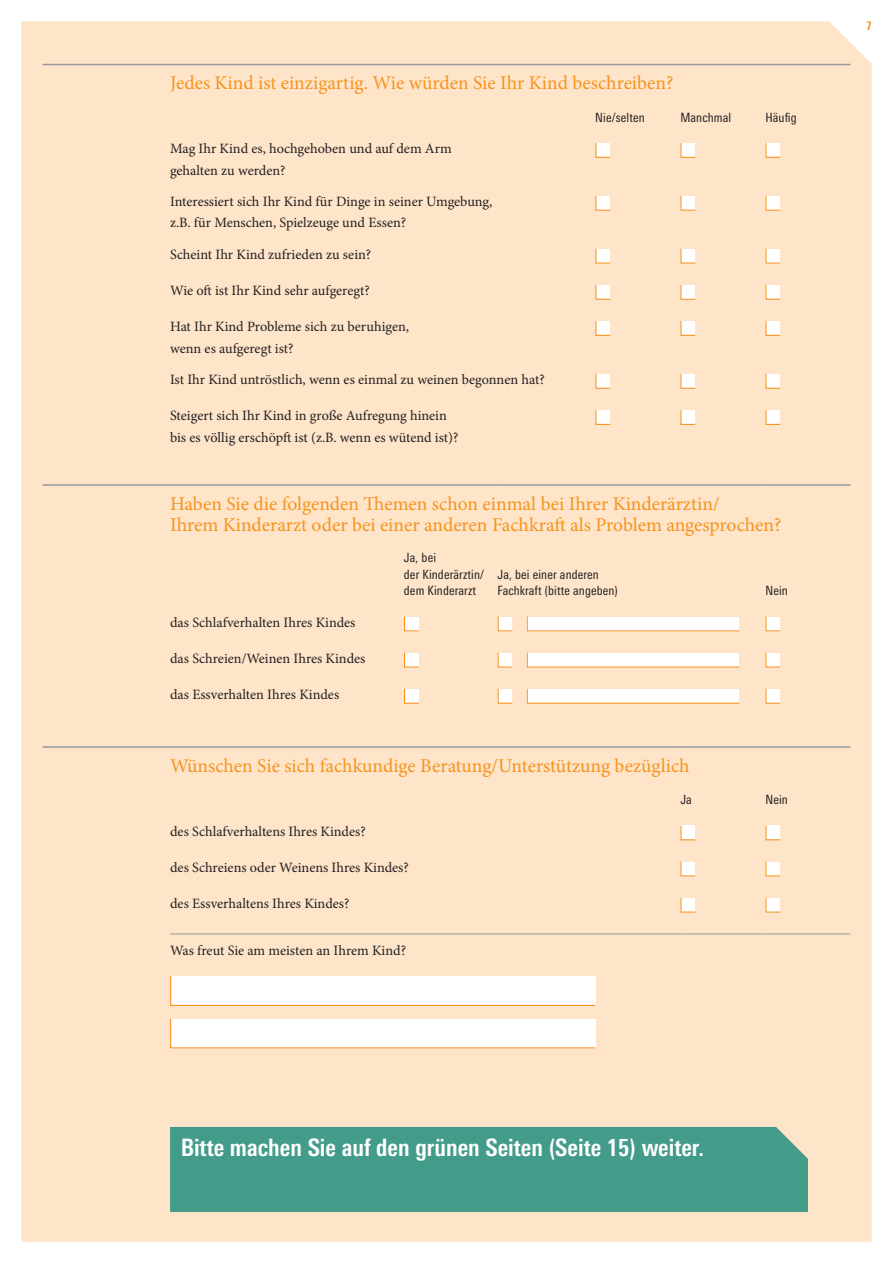
<style>
.page{position:relative;width:893px;height:1263px;background:#fff}
.page>*{position:absolute;margin:0;border:0;box-sizing:border-box;transform-origin:0 0}
.t1{font:700 condensed 24px "LT Univers";color:#fff}
.t2{font:19.5px/21.3px "Minion Pro";color:#f7931d}
.t3{font:14.25px/21.3px "Minion Pro";color:#231f20}
.t4{font:condensed 12.75px/16.5px "LT Univers";letter-spacing:.01em;color:#231f20}
.t5{font:700 condensed 12px "LT Univers";color:#f7931d}
</style>
<div class="page">
<div style="left:21px;top:21px;width:851px;height:1221px;background:#fee5ca"></div>
<hr style="left:43px;top:64px;width:127px;height:1px;background:#97999c">
<hr style="left:170px;top:64px;width:425px;height:1px;background:#97999c">
<hr style="left:595px;top:64px;width:85px;height:1px;background:#97999c">
<hr style="left:680px;top:64px;width:85px;height:1px;background:#97999c">
<hr style="left:765px;top:64px;width:85px;height:1px;background:#97999c">
<svg style="left:595px;top:142px;width:16px;height:16px"></svg>
<svg style="left:680px;top:142px;width:16px;height:16px"></svg>
<svg style="left:765px;top:142px;width:16px;height:16px"></svg>
<svg style="left:595px;top:195px;width:16px;height:16px"></svg>
<svg style="left:680px;top:195px;width:16px;height:16px"></svg>
<svg style="left:765px;top:195px;width:16px;height:16px"></svg>
<svg style="left:595px;top:248px;width:16px;height:16px"></svg>
<svg style="left:680px;top:248px;width:16px;height:16px"></svg>
<svg style="left:765px;top:248px;width:16px;height:16px"></svg>
<svg style="left:595px;top:284px;width:16px;height:16px"></svg>
<svg style="left:680px;top:284px;width:16px;height:16px"></svg>
<svg style="left:765px;top:284px;width:16px;height:16px"></svg>
<svg style="left:595px;top:320px;width:16px;height:16px"></svg>
<svg style="left:680px;top:320px;width:16px;height:16px"></svg>
<svg style="left:765px;top:320px;width:16px;height:16px"></svg>
<svg style="left:595px;top:373px;width:16px;height:16px"></svg>
<svg style="left:680px;top:373px;width:16px;height:16px"></svg>
<svg style="left:765px;top:373px;width:16px;height:16px"></svg>
<svg style="left:595px;top:409px;width:16px;height:16px"></svg>
<svg style="left:680px;top:409px;width:16px;height:16px"></svg>
<svg style="left:765px;top:409px;width:16px;height:16px"></svg>
<hr style="left:43px;top:484px;width:127px;height:2px;background:#97999c">
<hr style="left:170px;top:484px;width:234px;height:2px;background:#97999c">
<hr style="left:404px;top:484px;width:93px;height:2px;background:#97999c">
<hr style="left:497px;top:484px;width:268px;height:2px;background:#97999c">
<hr style="left:765px;top:484px;width:85px;height:2px;background:#97999c">
<svg style="left:403px;top:615px;width:17px;height:17px"></svg>
<svg style="left:497px;top:615px;width:16px;height:17px"></svg>
<svg style="left:526px;top:615px;width:214px;height:17px"></svg>
<svg style="left:765px;top:615px;width:16px;height:17px"></svg>
<svg style="left:403px;top:652px;width:17px;height:16px"></svg>
<svg style="left:497px;top:652px;width:16px;height:16px"></svg>
<svg style="left:526px;top:652px;width:214px;height:16px"></svg>
<svg style="left:765px;top:652px;width:16px;height:16px"></svg>
<svg style="left:403px;top:688px;width:17px;height:16px"></svg>
<svg style="left:497px;top:688px;width:16px;height:16px"></svg>
<svg style="left:526px;top:688px;width:214px;height:16px"></svg>
<svg style="left:765px;top:688px;width:16px;height:16px"></svg>
<hr style="left:170px;top:933px;width:510px;height:1px;background:#97999c">
<hr style="left:680px;top:933px;width:85px;height:1px;background:#97999c">
<hr style="left:765px;top:933px;width:85px;height:1px;background:#97999c">
<hr style="left:43px;top:746px;width:127px;height:2px;background:#97999c">
<hr style="left:170px;top:746px;width:510px;height:2px;background:#97999c">
<hr style="left:680px;top:746px;width:85px;height:2px;background:#97999c">
<hr style="left:765px;top:746px;width:85px;height:2px;background:#97999c">
<svg style="left:680px;top:824px;width:16px;height:17px"></svg>
<svg style="left:765px;top:824px;width:16px;height:17px"></svg>
<svg style="left:680px;top:860px;width:16px;height:17px"></svg>
<svg style="left:765px;top:860px;width:16px;height:17px"></svg>
<svg style="left:680px;top:897px;width:16px;height:16px"></svg>
<svg style="left:765px;top:897px;width:16px;height:16px"></svg>
<svg style="left:170px;top:975px;width:426px;height:31px"></svg>
<svg style="left:170px;top:1017px;width:426px;height:32px"></svg>
<div style="left:170px;top:1127px;width:638px;height:85px;background:#439b8a"></div>
<h2 class="t2" style="left:170px;top:73px;width:505px">Jedes Kind ist einzigartig. Wie würden Sie Ihr Kind beschreiben?</h2>
<p class="t4" style="left:595px;top:109px;width:51px">Nie/selten</p>
<p class="t4" style="left:680px;top:109px;width:52px">Manchmal</p>
<p class="t4" style="left:765px;top:109px;width:33px">Häufig</p>
<p class="t3" style="left:170px;top:138px;width:283px">Mag Ihr Kind es, hochgehoben und auf dem Arm gehalten zu werden?</p>
<p class="t3" style="left:170px;top:191px;width:324px">Interessiert sich Ihr Kind für Dinge in seiner Umgebung, z.B. für Menschen, Spielzeuge und Essen?</p>
<p class="t3" style="left:170px;top:244px;width:203px">Scheint Ihr Kind zufrieden zu sein?</p>
<p class="t3" style="left:170px;top:280px;width:201px">Wie oft ist Ihr Kind sehr aufgeregt?</p>
<p class="t3" style="left:170px;top:316px;width:241px">Hat Ihr Kind Probleme sich zu beruhigen, wenn es aufgeregt ist?</p>
<p class="t3" style="left:170px;top:369px;width:376px">Ist Ihr Kind untröstlich, wenn es einmal zu weinen begonnen hat?</p>
<p class="t3" style="left:170px;top:405px;width:290px">Steigert sich Ihr Kind in große Aufregung hinein bis es völlig erschöpft ist (z.B. wenn es wütend ist)?</p>
<h2 class="t2" style="left:170px;top:493px;width:613px">Haben Sie die folgenden Themen schon einmal bei Ihrer Kinderärztin/<br>Ihrem Kinderarzt oder bei einer anderen Fachkraft als Problem angesprochen?</h2>
<p class="t4" style="left:404px;top:549px;width:82px">Ja, bei<br>der Kinderärztin/ dem Kinderarzt</p>
<p class="t4" style="left:497px;top:566px;width:122px">Ja, bei einer anderen<br>Fachkraft (bitte angeben)</p>
<p class="t4" style="left:765px;top:582px;width:24px">Nein</p>
<p class="t3" style="left:170px;top:612px;width:187px">das Schlafverhalten Ihres Kindes</p>
<p class="t3" style="left:170px;top:648px;width:197px">das Schreien/Weinen Ihres Kindes</p>
<p class="t3" style="left:170px;top:684px;width:171px">das Essverhalten Ihres Kindes</p>
<h2 class="t2" style="left:170px;top:755px;width:521px">Wünschen Sie sich fachkundige Beratung/Unterstützung bezüglich</h2>
<p class="t4" style="left:680px;top:791px;width:13px">Ja</p>
<p class="t4" style="left:765px;top:791px;width:24px">Nein</p>
<p class="t3" style="left:170px;top:821px;width:197px">des Schlafverhaltens Ihres Kindes?</p>
<p class="t3" style="left:170px;top:857px;width:240px">des Schreiens oder Weinens Ihres Kindes?</p>
<p class="t3" style="left:170px;top:893px;width:181px">des Essverhaltens Ihres Kindes?</p>
<p class="t3" style="left:170px;top:940px;width:238px">Was freut Sie am meisten an Ihrem Kind?</p>
<p class="t5" style="left:866px;top:18px;width:7px">7</p>
<h1 class="t1" style="left:181px;top:1133px;width:525px">Bitte machen Sie auf den grünen Seiten (Seite 15) weiter.</h1>
</div>
